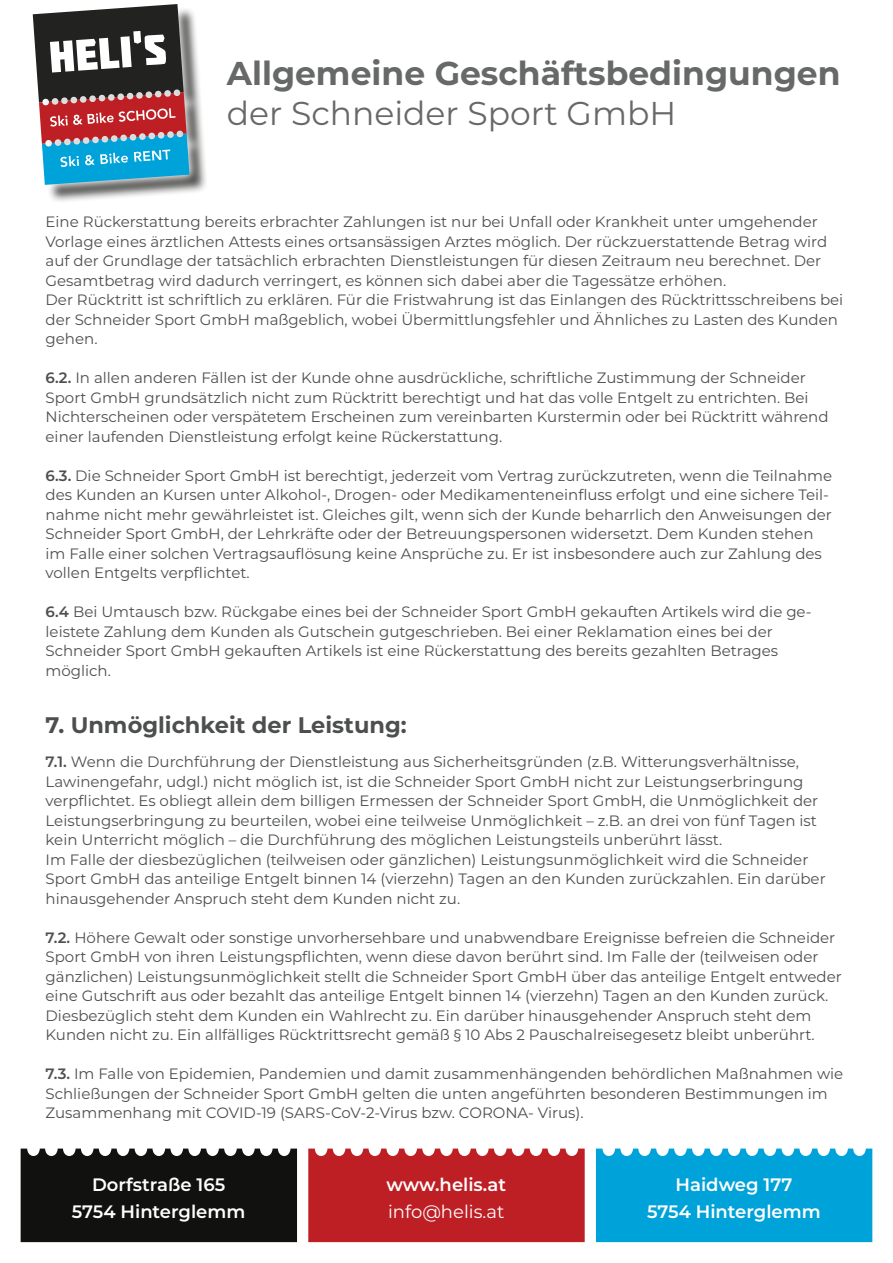
<style>
.page{position:relative;width:893px;height:1263px;background:#fff}
.page>*{position:absolute;margin:0;border:0;box-sizing:border-box;transform-origin:0 0}
.t1{font:700 33px "Montserrat";color:#676968}
.t2{font:33px "Montserrat";color:#676968}
.t3{font:700 22.5px "Montserrat";color:#4d4f4e}
.t4{font:600 18px/27px "Montserrat";color:#fff;text-align:center}
.t5{font:18px/27px "Montserrat";color:#fff}
.t6{font:300 18px "Montserrat";letter-spacing:.03em;color:#fff}
.t7{font:15px/19.5px "Montserrat";color:#4d4f4e}
.s1{font-weight:600}
</style>
<div class="page">
<div style="left:36px;top:7px;width:172px;height:196px;background:#11110f;opacity:.75"></div>
<div style="left:23px;top:0;width:180px;height:198px;background:#fff;opacity:.75"></div>
<div style="left:33px;top:4px;width:163px;height:188px;background:#fff;opacity:.75"></div>
<svg style="left:33px;top:4px;width:157px;height:181px;background:#6b6e79"></svg>
<div style="left:596px;top:1148px;width:276px;height:94px;background:#00a3d9"></div>
<div style="left:308px;top:1148px;width:277px;height:94px;background:#be1f24"></div>
<div style="left:21px;top:1148px;width:276px;height:94px;background:#11110f"></div>
<p class="t1" style="left:227px;top:50px;width:615px">Allgemeine Geschäftsbedingungen</p>
<p class="t2" style="left:227px;top:90px;width:451px">der Schneider Sport GmbH</p>
<p class="t7" style="left:46px;top:212px;width:783px">Eine Rückerstattung bereits erbrachter Zahlungen ist nur bei Unfall oder Krankheit unter umgehender Vorlage eines ärztlichen Attests eines ortsansässigen Arztes möglich. Der rückzuerstattende Betrag wird auf der Grundlage der tatsächlich erbrachten Dienstleistungen für diesen Zeitraum neu berechnet. Der Gesamtbetrag wird dadurch verringert, es können sich dabei aber die Tagessätze erhöhen.</p>
<p class="t7" style="left:46px;top:290px;width:799px">Der Rücktritt ist schriftlich zu erklären. Für die Fristwahrung ist das Einlangen des Rücktrittsschreibens bei der Schneider Sport GmbH maßgeblich, wobei Übermittlungsfehler und Ähnliches zu Lasten des Kunden gehen.</p>
<p class="t7" style="left:46px;top:368px;width:784px"><span class="s1">6.2.</span> In allen anderen Fällen ist der Kunde ohne ausdrückliche, schriftliche Zustimmung der Schneider Sport GmbH grundsätzlich nicht zum Rücktritt berechtigt und hat das volle Entgelt zu entrichten. Bei Nichterscheinen oder verspätetem Erscheinen zum vereinbarten Kurstermin oder bei Rücktritt während einer laufenden Dienstleistung erfolgt keine Rückerstattung.</p>
<p class="t7" style="left:46px;top:465px;width:788px"><span class="s1">6.3.</span> Die Schneider Sport GmbH ist berechtigt, jederzeit vom Vertrag zurückzutreten, wenn die Teilnahme des Kunden an Kursen unter Alkohol-, Drogen- oder Medikamenteneinfluss erfolgt und eine sichere Teil&shy;nahme nicht mehr gewährleistet ist. Gleiches gilt, wenn sich der Kunde beharrlich den Anweisungen der Schneider Sport GmbH, der Lehrkräfte oder der Betreuungspersonen widersetzt. Dem Kunden stehen im Falle einer solchen Vertragsauflösung keine Ansprüche zu. Er ist insbesondere auch zur Zahlung des vollen Entgelts verpflichtet.</p>
<p class="t7" style="left:46px;top:602px;width:767px"><span class="s1">6.4</span> Bei Umtausch bzw. Rückgabe eines bei der Schneider Sport GmbH gekauften Artikels wird die ge&shy;leistete Zahlung dem Kunden als Gutschein gutgeschrieben. Bei einer Reklamation eines bei der Schneider Sport GmbH gekauften Artikels ist eine Rückerstattung des bereits gezahlten Betrages möglich.</p>
<p class="t3" style="left:46px;top:708px;width:363px">7. Unmöglichkeit der Leistung:</p>
<p class="t7" style="left:46px;top:752px;width:774px"><span class="s1">7.1.</span> Wenn die Durchführung der Dienstleistung aus Sicherheitsgründen (z.B. Witterungsverhältnisse, Lawinengefahr, udgl.) nicht möglich ist, ist die Schneider Sport GmbH nicht zur Leistungserbringung verpflichtet. Es obliegt allein dem billigen Ermessen der Schneider Sport GmbH, die Unmöglichkeit der Leistungserbringung zu beurteilen, wobei eine teilweise Unmöglichkeit – z.B. an drei von fünf Tagen ist kein Unterricht möglich – die Durchführung des möglichen Leistungsteils unberührt lässt.</p>
<p class="t7" style="left:46px;top:849px;width:782px">Im Falle der diesbezüglichen (teilweisen oder gänzlichen) Leistungsunmöglichkeit wird die Schneider<br>Sport GmbH das anteilige Entgelt binnen 14 (vierzehn) Tagen an den Kunden zurückzahlen. Ein darüber hinausgehender Anspruch steht dem Kunden nicht zu.</p>
<p class="t7" style="left:46px;top:927px;width:798px"><span class="s1">7.2.</span> Höhere Gewalt oder sonstige unvorhersehbare und unabwendbare Ereignisse befreien die Schneider Sport GmbH von ihren Leistungspflichten, wenn diese davon berührt sind. Im Falle der (teilweisen oder gänzlichen) Leistungsunmöglichkeit stellt die Schneider Sport GmbH über das anteilige Entgelt entweder eine Gutschrift aus oder bezahlt das anteilige Entgelt binnen 14 (vierzehn) Tagen an den Kunden zurück.<br>Diesbezüglich steht dem Kunden ein Wahlrecht zu. Ein darüber hinausgehender Anspruch steht dem Kunden nicht zu. Ein allfälliges Rücktrittsrecht gemäß § 10 Abs 2 Pauschalreisegesetz bleibt unberührt.</p>
<p class="t7" style="left:46px;top:1064px;width:799px"><span class="s1">7.3.</span> Im Falle von Epidemien, Pandemien und damit zusammenhängenden behördlichen Maßnahmen wie<br>Schließungen der Schneider Sport GmbH gelten die unten angeführten besonderen Bestimmungen im<br>Zusammenhang mit COVID-19 (SARS-CoV-2-Virus bzw. CORONA- Virus).</p>
<p class="t4" style="left:72px;top:1170px;width:175px">Dorfstraße 165<br>5754 Hinterglemm</p>
<p class="t5" style="left:387px;top:1170px;width:121px"><span class="s1">www.helis.at </span>info@helis.at</p>
<p class="t4" style="left:647px;top:1170px;width:175px">Haidweg 177<br>5754 Hinterglemm</p>
<p class="t6" style="left:656px;top:1194px;width:119px">Haidweg 177</p>
</div>
